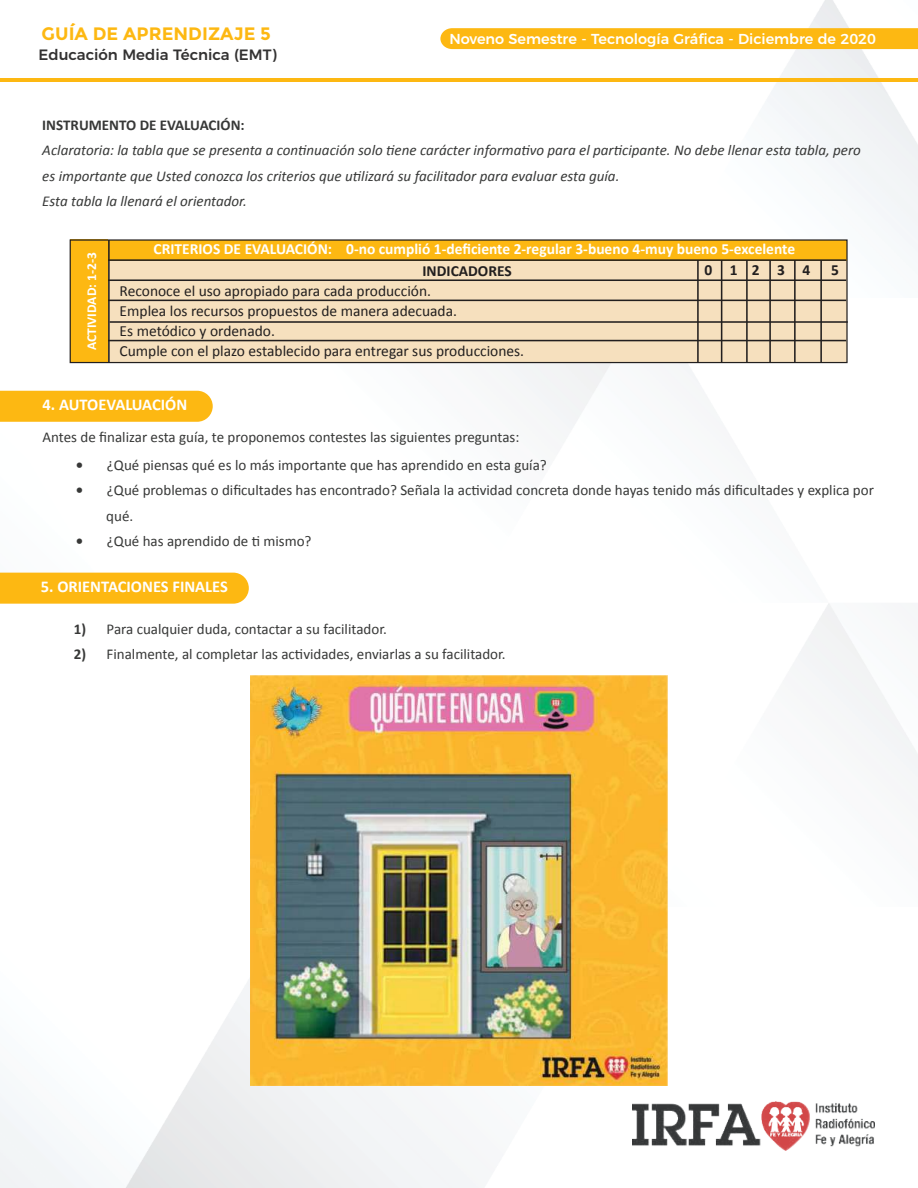
<style>
.page{position:relative;width:918px;height:1188px;background:#fff}
.page>*{position:absolute;margin:0;border:0;box-sizing:border-box;transform-origin:0 0}
.t1{font:700 18px "Montserrat";color:#fdb812}
.t2{font:700 16.5px "Calibri";color:#fff}
.t3{font:15.45px/20.1px "Calibri";color:#221f1f}
.t4{font:700 15.45px "Calibri";color:#fff}
.t5{font:700 15.45px "Calibri";color:#221f1f}
.t6{font:15px/25.5px "Calibri";color:#373837}
.t7{font:italic 15px/25.5px "Calibri";color:#373837}
.t8{font:700 15px "Calibri";color:#373837}
.t9{font:500 15px "Montserrat";color:#333232}
.t10{font:500 14.4px "Montserrat";color:#fff}
.t11{font:700 13.65px "Calibri";color:#fff}
.s1{font-weight:700}
</style>
<div class="page">
<img style="left:0;top:0;width:918px;height:1188px">
<img style="left:632px;top:1102px;width:242px;height:49px">
<hr style="left:0;top:78px;width:918px;height:3px;background:#fdb812">
<div style="left:440px;top:28px;width:478px;height:21px;background:#fdb812"></div>
<div style="left:0;top:573px;width:249px;height:31px;background:#fdb812"></div>
<div style="left:0;top:391px;width:213px;height:31px;background:#fdb812"></div>
<div style="left:70px;top:239px;width:38px;height:124px;background:#fdb812"></div>
<div style="left:108px;top:254px;width:739px;height:109px;background:#f6e0be"></div>
<div style="left:108px;top:240px;width:738px;height:20px;background:#fdb812"></div>
<hr style="left:108px;top:240px;width:2px;height:123px;background:#221f1f">
<hr style="left:108px;top:259px;width:738px;height:2px;background:#221f1f">
<hr style="left:108px;top:279px;width:738px;height:2px;background:#221f1f">
<hr style="left:108px;top:300px;width:738px;height:1px;background:#221f1f">
<hr style="left:110px;top:321px;width:738px;height:2px;background:#221f1f">
<hr style="left:108px;top:340px;width:738px;height:1px;background:#221f1f">
<div style="left:70px;top:239px;width:778px;height:124px;border:1px solid #221f1f"></div>
<hr style="left:697px;top:260px;width:2px;height:103px;background:#221f1f">
<hr style="left:721px;top:260px;width:1px;height:103px;background:#221f1f">
<hr style="left:746px;top:260px;width:2px;height:102px;background:#221f1f">
<hr style="left:769px;top:260px;width:2px;height:103px;background:#221f1f">
<hr style="left:794px;top:260px;width:2px;height:103px;background:#221f1f">
<hr style="left:820px;top:260px;width:2px;height:103px;background:#221f1f">
<img style="left:251px;top:676px;width:416px;height:409px">
<p class="t1" style="left:42px;top:23px;width:231px">GUÍA DE APRENDIZAJE 5</p>
<p class="t10" style="left:449px;top:33px;width:428px">Noveno Semestre - Tecnología Gráfica - Diciembre de 2020</p>
<p class="t9" style="left:39px;top:49px;width:240px">Educación Media Técnica (EMT)</p>
<p class="t8" style="left:42px;top:117px;width:204px">INSTRUMENTO DE EVALUACIÓN:</p>
<p class="t7" style="left:42px;top:137px;width:820px">Aclaratoria: la tabla que se presenta a continuación solo tiene carácter informativo para el participante. No debe llenar esta tabla, pero es importante que Usted conozca los criterios que utilizará su facilitador para evaluar esta guía.<br>Esta tabla la llenará el orientador.</p>
<p class="t11" style="left:85px;top:350px;width:100px;rotate:-90deg">ACTIVIDAD: 1-2-3</p>
<p class="t4" style="left:154px;top:239px;width:643px">CRITERIOS DE EVALUACIÓN: 0-no cumplió 1-deficiente 2-regular 3-bueno 4-muy bueno 5-excelente</p>
<p class="t5" style="left:422px;top:263px;width:91px">INDICADORES</p>
<p class="t3" style="left:120px;top:281px;width:406px">Reconoce el uso apropiado para cada producción.<br>Emplea los recursos propuestos de manera adecuada.<br>Es metódico y ordenado.<br>Cumple con el plazo establecido para entregar sus producciones.</p>
<p class="t5" style="left:705px;top:263px;width:107px">0 1 2 3 4</p>
<p class="t5" style="left:831px;top:263px;width:9px">5</p>
<p class="t2" style="left:43px;top:396px;width:146px">4. AUTOEVALUACIÓN</p>
<p class="t6" style="left:43px;top:425px;width:478px">Antes de finalizar esta guía, te proponemos contestes las siguientes preguntas:</p>
<p class="t8" style="left:76px;top:457px;width:9px">ï</p>
<p class="t6" style="left:107px;top:452px;width:441px">¿Qué piensas qué es lo más importante que has aprendido en esta guía?</p>
<p class="t8" style="left:76px;top:483px;width:9px">ï</p>
<p class="t6" style="left:106px;top:478px;width:769px">¿Qué problemas o dificultades has encontrado? Señala la actividad concreta donde hayas tenido más dificultades y explica por qué.</p>
<p class="t8" style="left:76px;top:534px;width:9px">ï</p>
<p class="t6" style="left:107px;top:529px;width:206px">¿Qué has aprendido de ti mismo?</p>
<p class="t2" style="left:41px;top:578px;width:189px">5. ORIENTACIONES FINALES</p>
<p class="t6" style="left:74px;top:616px;width:314px"><span class="s1">1)</span> Para cualquier duda, contactar a su facilitador.</p>
<p class="t6" style="left:74px;top:641px;width:433px"><span class="s1">2)</span> Finalmente, al completar las actividades, enviarlas a su facilitador.</p>
</div>
